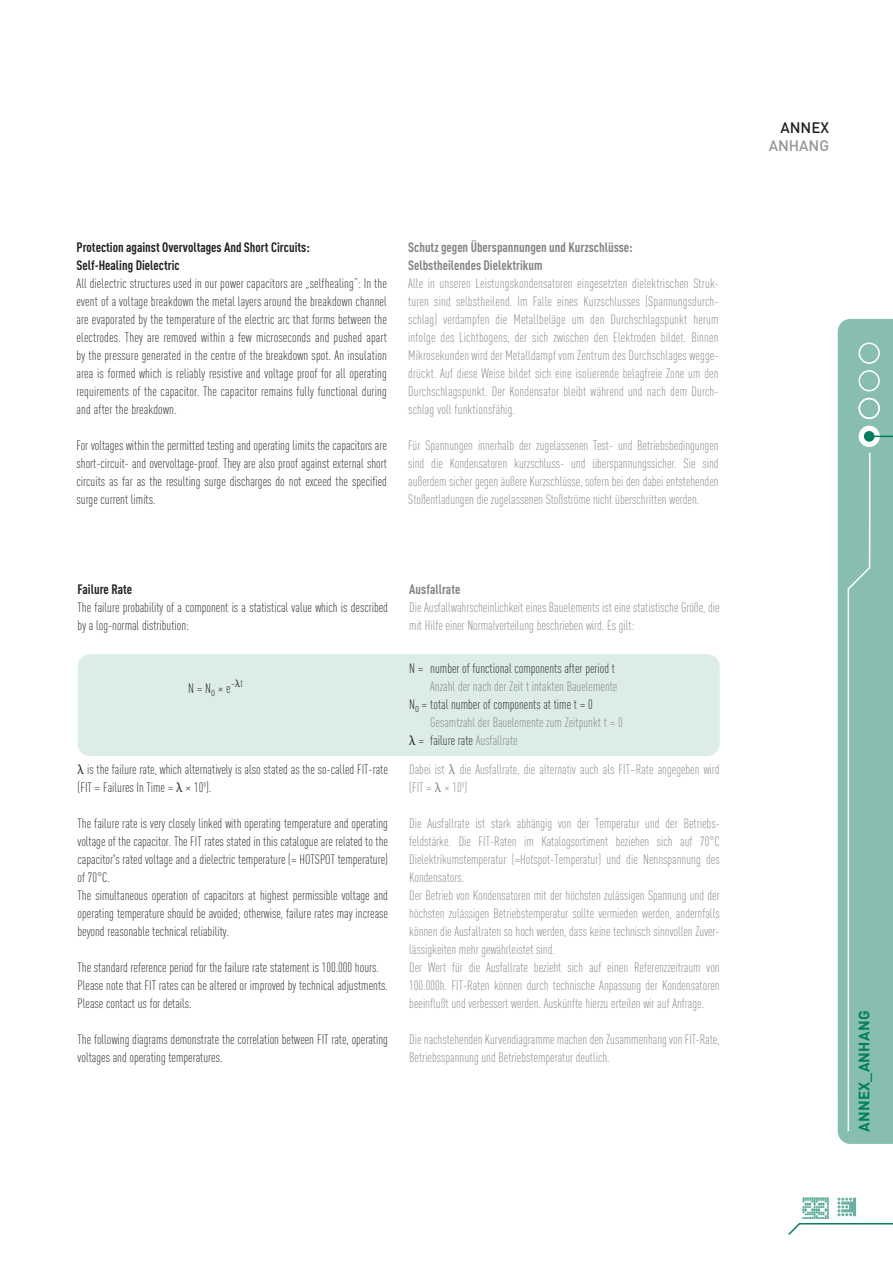
<style>
.page{position:relative;width:893px;height:1263px;background:#fff}
.page>*{position:absolute;margin:0;border:0;box-sizing:border-box;transform-origin:0 0}
.t1{font:22.5px "Dot Matrix Grid";color:#4fa691}
.t2{font:700 15px "DIN Pro";letter-spacing:.02em;color:#00805f}
.t3{font:500 15px "DIN Pro";color:#939598}
.t4{font:500 15px "DIN Pro";color:#231f20}
.t5{font:300 condensed 13.5px/18px "DIN Pro";color:#808285}
.t6{font:300 condensed 13.5px/18px "DIN Pro";color:#231f20}
.t7{font:700 condensed 13.5px/18px "DIN Pro";color:#231f20}
.t8{font:700 condensed 13.5px/18px "DIN Pro";color:#808285}
.s1{font-family:"Minion Pro";font-weight:400;font-stretch:normal}
.s2{color:#231f20}
.s3{font-family:"Minion Pro";font-weight:400;font-stretch:normal;color:#231f20}
</style>
<div class="page">
<div style="left:838px;top:319px;width:55px;height:825px;background:#88beb0"></div>
<svg style="left:788px;top:1223px;width:105px;height:12px"></svg>
<svg style="left:837px;top:1197px;width:19px;height:19px"></svg>
<div style="left:858px;top:342px;width:22px;height:22px;border:2px solid #fff;border-radius:50%"></div>
<svg style="left:847px;top:451px;width:24px;height:682px;background:#8ec1b4"></svg>
<div style="left:858px;top:370px;width:22px;height:21px;border:2px solid #fff;border-radius:50%"></div>
<div style="left:858px;top:398px;width:22px;height:21px;border:2px solid #fff;border-radius:50%"></div>
<svg style="left:859px;top:426px;width:20px;height:20px"></svg>
<div style="left:859px;top:426px;width:21px;height:21px;border:2px solid #fff;border-radius:50%"></div>
<div style="left:864px;top:431px;width:10px;height:11px;background:#00805f;border-radius:50%"></div>
<svg style="left:874px;top:436px;width:19px;height:1px"></svg>
<div style="left:78px;top:654px;width:642px;height:102px;background:#dcece7;border-radius:13px"></div>
<p class="t7" style="left:77px;top:237px;width:235px">Protection against Overvoltages And Short Circuits:<br>Self-Healing Dielectric</p>
<p class="t6" style="left:77px;top:273px;width:312px;text-align:justify">All dielectric structures used in our power capacitors are „selfhealing“: In the event of a voltage breakdown the metal layers around the breakdown channel are evaporated by the temperature of the electric arc that forms between the electrodes. They are removed within a few microseconds and pushed apart by the pressure generated in the centre of the breakdown spot. An insulation area is formed which is reliably resistive and voltage proof for all operating requirements of the capacitor. The capacitor remains fully functional during and after the breakdown.</p>
<p class="t6" style="left:77px;top:435px;width:312px;text-align:justify">For voltages within the permitted testing and operating limits the capacitors are short-circuit- and overvoltage-proof. They are also proof against external short circuits as far as the resulting surge discharges do not exceed the specified surge current limits.</p>
<p class="t8" style="left:408px;top:237px;width:226px">Schutz gegen Überspannungen und Kurzschlüsse:<br>Selbstheilendes Dielektrikum</p>
<p class="t5" style="left:408px;top:273px;width:312px;text-align:justify">Alle in unseren Leistungskondensatoren eingesetzten dielektrischen Struk&shy;turen sind selbstheilend. Im Falle eines Kurzschlusses (Spannungsdurch&shy;schlag) verdampfen die Metallbeläge um den Durchschlagspunkt herum infolge des Lichtbogens, der sich zwischen den Elektroden bildet. Binnen Mikrosekunden wird der Metalldampf vom Zentrum des Durchschlages wegge&shy;drückt. Auf diese Weise bildet sich eine isolierende belagfreie Zone um den Durchschlagspunkt. Der Kondensator bleibt während und nach dem Durch&shy;schlag voll funktionsfähig.</p>
<p class="t5" style="left:408px;top:435px;width:312px;text-align:justify">Für Spannungen innerhalb der zugelassenen Test- und Betriebsbedingungen sind die Kondensatoren kurzschluss- und überspannungssicher. Sie sind außerdem sicher gegen äußere Kurzschlüsse, sofern bei den dabei entstehenden Stoßentladungen die zugelassenen Stoßströme nicht überschritten werden.</p>
<p class="t7" style="left:78px;top:579px;width:56px">Failure Rate</p>
<p class="t6" style="left:78px;top:597px;width:312px">The failure probability of a component is a statistical value which is described by a log-normal distribution:</p>
<p class="t6" style="left:188px;top:678px;width:56px">N = N<sub>o</sub> × e¯<sup>λ</sup><sup>t</sup></p>
<p class="t6" style="left:78px;top:759px;width:312px"><span class="s1">λ</span> is the failure rate, which alternatively is also stated as the so-called FIT-rate (FIT = Failures In Time = <span class="s1">λ</span> × 10<sup>9</sup>).</p>
<p class="t6" style="left:78px;top:813px;width:312px">The failure rate is very closely linked with operating temperature and operating voltage of the capacitor. The FIT rates stated in this catalogue are related to the capacitor's rated voltage and a dielectric temperature (= HOTSPOT temperature) of 70°C.<br>The simultaneous operation of capacitors at highest permissible voltage and operating temperature should be avoided; otherwise, failure rates may increase beyond reasonable technical reliability.</p>
<p class="t6" style="left:78px;top:957px;width:312px">The standard reference period for the failure rate statement is 100.000 hours.<br>Please note that FIT rates can be altered or improved by technical adjustments.<br>Please contact us for details.</p>
<p class="t6" style="left:78px;top:1029px;width:312px">The following diagrams demonstrate the correlation between FIT rate, operating voltages and operating temperatures.</p>
<p class="t8" style="left:409px;top:579px;width:53px">Ausfallrate</p>
<p class="t5" style="left:409px;top:597px;width:312px">Die Ausfallwahrscheinlichkeit eines Bauelements ist eine statistische Größe, die mit Hilfe einer Normalverteilung beschrieben wird. Es gilt:</p>
<p class="t6" style="left:409px;top:658px;width:207px">N = number of functional components after period t</p>
<p class="t5" style="left:409px;top:676px;width:210px;text-indent:21px">Anzahl der nach der Zeit t intakten Bauelemente<br><span class="s2">N</span><sub>o</sub> <span class="s2">= total number of components at time t = 0</span></p>
<p class="t5" style="left:409px;top:712px;width:215px;text-indent:21px">Gesamtzahl der Bauelemente zum Zeitpunkt t = 0 <span class="s3">λ</span> <span class="s2">= failure rate</span> Ausfallrate</p>
<p class="t5" style="left:409px;top:759px;width:312px">Dabei ist <span class="s1">λ</span> die Ausfallrate, die alternativ auch als FIT–Rate angegeben wird (FIT = <span class="s1">λ</span> × 10<sup>9</sup>)</p>
<p class="t5" style="left:409px;top:813px;width:312px">Die Ausfallrate ist stark abhängig von der Temperatur und der Betriebs&shy;feldstärke. Die FIT-Raten im Katalogsortiment beziehen sich auf 70°C Dielektrikumstemperatur (=Hotspot-Temperatur) und die Nennspannung des Kondensators.<br>Der Betrieb von Kondensatoren mit der höchsten zulässigen Spannung und der höchsten zulässigen Betriebstemperatur sollte vermieden werden, andernfalls können die Ausfallraten so hoch werden, dass keine technisch sinnvollen Zuver&shy;lässigkeiten mehr gewährleistet sind.<br>Der Wert für die Ausfallrate bezieht sich auf einen Referenzzeitraum von 100.000h. FIT-Raten können durch technische Anpassung der Kondensatoren beeinflußt und verbessert werden. Auskünfte hierzu erteilen wir auf Anfrage.</p>
<p class="t5" style="left:409px;top:1029px;width:312px">Die nachstehenden Kurvendiagramme machen den Zusammenhang von FIT-Rate,<br>Betriebsspannung und Betriebstemperatur deutlich.</p>
<p class="t4" style="left:780px;top:115px;width:50px">ANNEX</p>
<p class="t3" style="left:769px;top:133px;width:62px">ANHANG</p>
<h1 class="t1" style="left:801px;top:1197px;width:28px">23</h1>
<p class="t2" style="left:852px;top:1132px;width:123px;rotate:-90deg">ANNEX_ANHANG</p>
</div>
